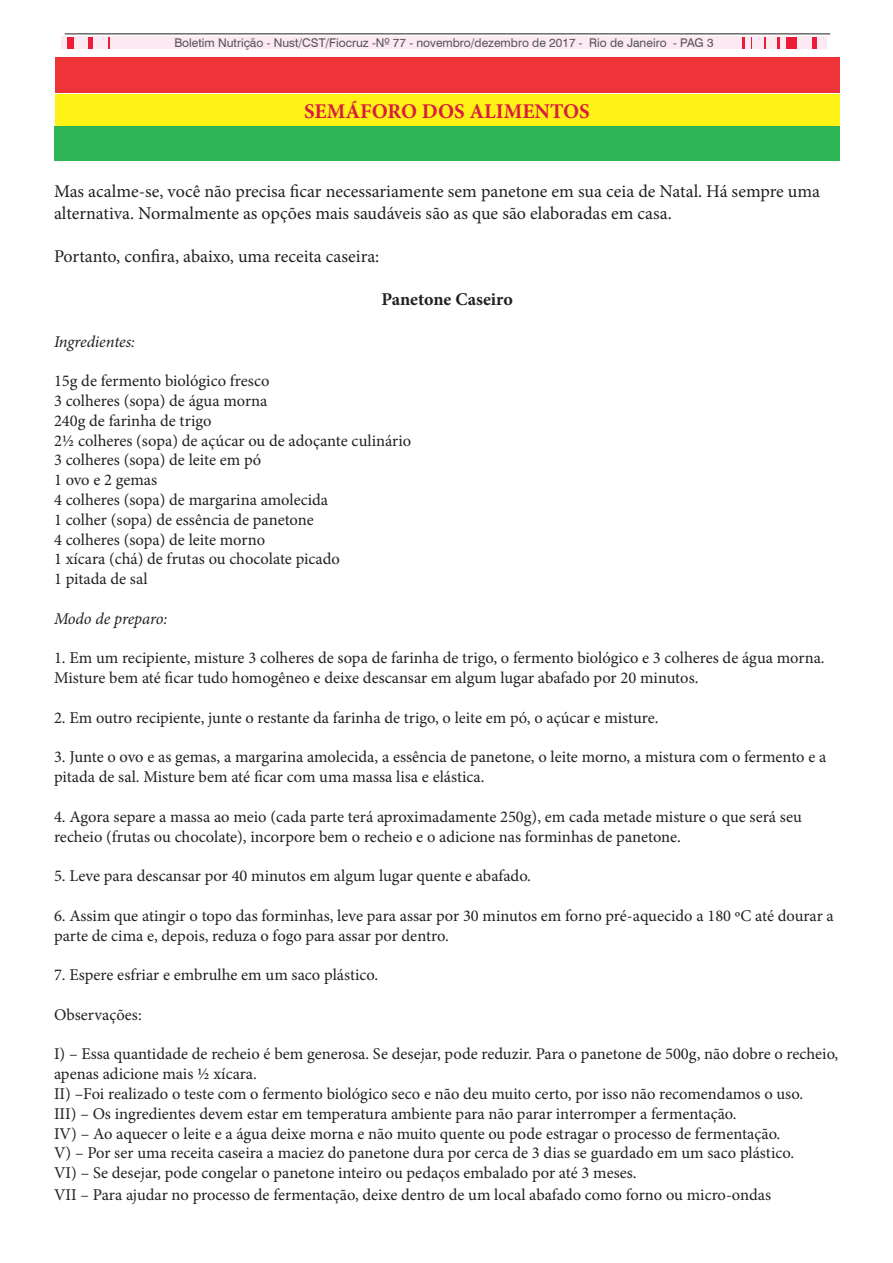
<style>
.page{position:relative;width:893px;height:1263px;background:#fff}
.page>*{position:absolute;margin:0;border:0;box-sizing:border-box;transform-origin:0 0}
.t1{font:700 21px "Minion Pro";color:#d71d40}
.t2{font:18px/21.6px "Minion Pro";color:#231f20}
.t3{font:700 18px "Minion Pro";color:#231f20}
.t4{font:16.5px/19.8px "Minion Pro";color:#231f20}
.t5{font:italic 16.5px "Minion Pro";letter-spacing:-.01em;color:#231f20}
.t6{font:12px "Swiss 721 BT";color:#545557}
</style>
<div class="page">
<div style="left:61px;top:37px;width:766px;height:12px;background:#ed1a38"></div>
<div style="left:110px;top:36px;width:632px;height:13px;background:#fce9f1"></div>
<div style="left:93px;top:36px;width:15px;height:13px;background:#fce9f1"></div>
<div style="left:74px;top:36px;width:14px;height:13px;background:#fce9f1"></div>
<div style="left:61px;top:36px;width:6px;height:13px;background:#fce9f1"></div>
<div style="left:817px;top:36px;width:10px;height:13px;background:#fce9f1"></div>
<div style="left:797px;top:36px;width:15px;height:13px;background:#fce9f1"></div>
<div style="left:780px;top:36px;width:6px;height:13px;background:#fce9f1"></div>
<div style="left:767px;top:36px;width:10px;height:13px;background:#fce9f1"></div>
<div style="left:752px;top:36px;width:12px;height:13px;background:#fce9f1"></div>
<div style="left:745px;top:36px;width:5px;height:13px;background:#fce9f1"></div>
<hr style="left:65px;top:34px;width:765px;height:1px;background:#231f20">
<div style="left:55px;top:57px;width:784px;height:36px;background:#ee3439"></div>
<div style="left:55px;top:94px;width:784px;height:36px;background:#fff215"></div>
<div style="left:55px;top:126px;width:785px;height:35px;background:#2db455"></div>
<p class="t6" style="left:174px;top:34px;width:541px">Boletim Nutrição - Nust/CST/Fiocruz -Nº 77 - novembro/dezembro de 2017 - Rio de Janeiro - PAG 3</p>
<p class="t1" style="left:304px;top:97px;width:287px">SEMÁFORO DOS ALIMENTOS</p>
<p class="t2" style="left:54px;top:181px;width:767px">Mas acalme-se, você não precisa ficar necessariamente sem panetone em sua ceia de Natal. Há sempre uma alternativa. Normalmente as opções mais saudáveis são as que são elaboradas em casa.</p>
<p class="t2" style="left:54px;top:245px;width:327px">Portanto, confira, abaixo, uma receita caseira:</p>
<p class="t3" style="left:381px;top:287px;width:133px">Panetone Caseiro</p>
<p class="t5" style="left:54px;top:330px;width:83px">Ingredientes:</p>
<p class="t4" style="left:54px;top:371px;width:217px">15g de fermento biológico fresco</p>
<p class="t4" style="left:54px;top:391px;width:215px">3 colheres (sopa) de água morna</p>
<p class="t4" style="left:54px;top:411px;width:159px">240g de farinha de trigo</p>
<p class="t4" style="left:54px;top:430px;width:359px">2½ colheres (sopa) de açúcar ou de adoçante culinário</p>
<p class="t4" style="left:54px;top:450px;width:209px">3 colheres (sopa) de leite em pó</p>
<p class="t4" style="left:54px;top:470px;width:105px">1 ovo e 2 gemas</p>
<p class="t4" style="left:54px;top:490px;width:276px">4 colheres (sopa) de margarina amolecida</p>
<p class="t4" style="left:54px;top:510px;width:261px">1 colher (sopa) de essência de panetone</p>
<p class="t4" style="left:54px;top:529px;width:213px">4 colheres (sopa) de leite morno</p>
<p class="t4" style="left:54px;top:549px;width:287px">1 xícara (chá) de frutas ou chocolate picado</p>
<p class="t4" style="left:54px;top:569px;width:95px">1 pitada de sal</p>
<p class="t5" style="left:54px;top:607px;width:115px">Modo de preparo:</p>
<p class="t4" style="left:54px;top:648px;width:772px">1. Em um recipiente, misture 3 colheres de sopa de farinha de trigo, o fermento biológico e 3 colheres de água morna.<br>Misture bem até ficar tudo homogêneo e deixe descansar em algum lugar abafado por 20 minutos.</p>
<p class="t4" style="left:54px;top:708px;width:606px">2. Em outro recipiente, junte o restante da farinha de trigo, o leite em pó, o açúcar e misture.</p>
<p class="t4" style="left:54px;top:747px;width:774px">3. Junte o ovo e as gemas, a margarina amolecida, a essência de panetone, o leite morno, a mistura com o fermento e a pitada de sal. Misture bem até ficar com uma massa lisa e elástica.</p>
<p class="t4" style="left:54px;top:807px;width:749px">4. Agora separe a massa ao meio (cada parte terá aproximadamente 250g), em cada metade misture o que será seu recheio (frutas ou chocolate), incorpore bem o recheio e o adicione nas forminhas de panetone.</p>
<p class="t4" style="left:54px;top:866px;width:479px">5. Leve para descansar por 40 minutos em algum lugar quente e abafado.</p>
<p class="t4" style="left:54px;top:906px;width:781px">6. Assim que atingir o topo das forminhas, leve para assar por 30 minutos em forno pré-aquecido a 180 ºC até dourar a parte de cima e, depois, reduza o fogo para assar por dentro.</p>
<p class="t4" style="left:54px;top:965px;width:326px">7. Espere esfriar e embrulhe em um saco plástico.</p>
<p class="t4" style="left:54px;top:1005px;width:89px">Observações:</p>
<p class="t4" style="left:54px;top:1044px;width:786px">I) – Essa quantidade de recheio é bem generosa. Se desejar, pode reduzir. Para o panetone de 500g, não dobre o recheio, apenas adicione mais ½ xícara.</p>
<p class="t4" style="left:54px;top:1084px;width:751px">II) –Foi realizado o teste com o fermento biológico seco e não deu muito certo, por isso não recomendamos o uso.</p>
<p class="t4" style="left:54px;top:1104px;width:684px">III) – Os ingredientes devem estar em temperatura ambiente para não parar interromper a fermentação.</p>
<p class="t4" style="left:54px;top:1123px;width:728px">IV) – Ao aquecer o leite e a água deixe morna e não muito quente ou pode estragar o processo de fermentação.</p>
<p class="t4" style="left:54px;top:1143px;width:742px">V) – Por ser uma receita caseira a maciez do panetone dura por cerca de 3 dias se guardado em um saco plástico.</p>
<p class="t4" style="left:54px;top:1163px;width:584px">VI) – Se desejar, pode congelar o panetone inteiro ou pedaços embalado por até 3 meses.</p>
<p class="t4" style="left:54px;top:1185px;width:719px">VII – Para ajudar no processo de fermentação, deixe dentro de um local abafado como forno ou micro-ondas</p>
</div>
